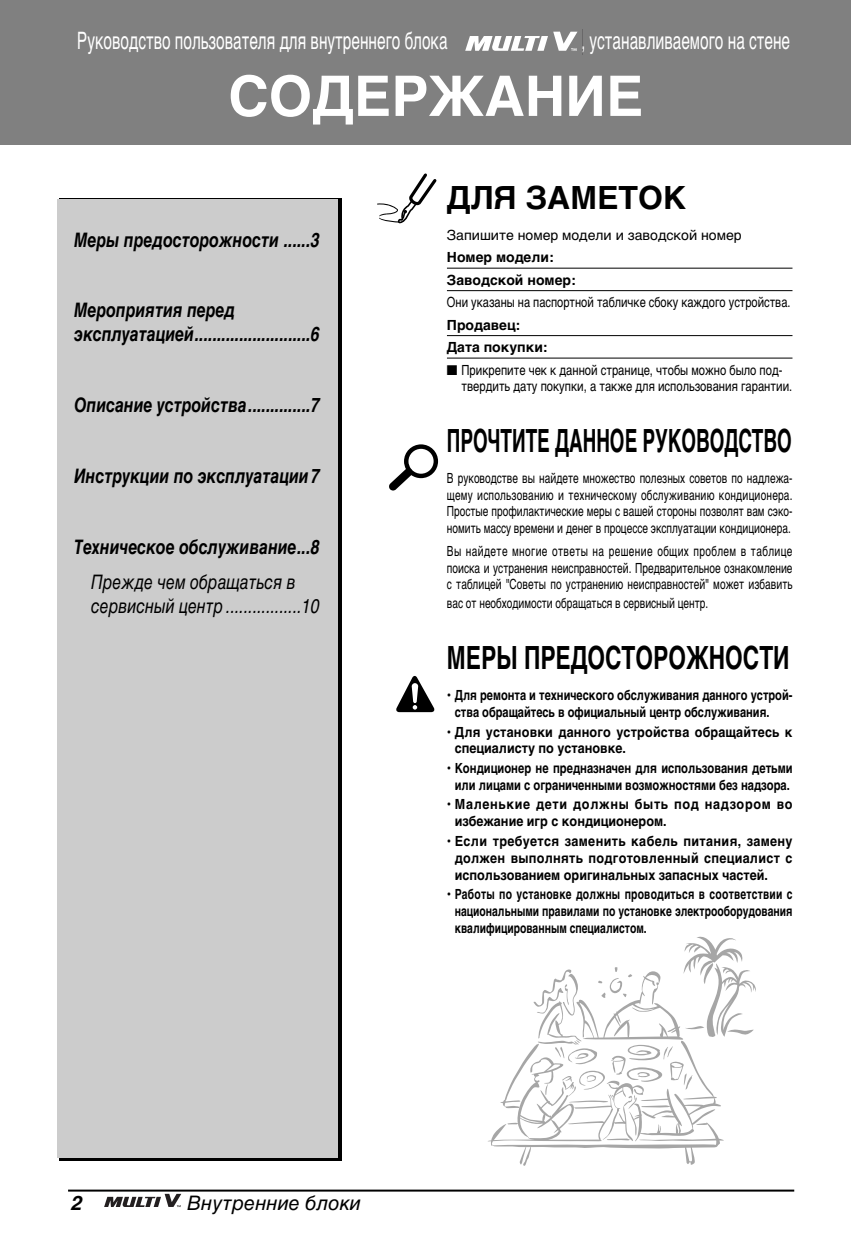
<style>
.page{position:relative;width:851px;height:1248px;background:#fff}
.page>*{position:absolute;margin:0;border:0;box-sizing:border-box;transform-origin:0 0}
.t1{font:700 56px "Helvetica";color:#fff}
.t2{font:700 32px "Helvetica";color:#000;scale:.59 1}
.t3{font:700 32px "Helvetica";color:#000;scale:.71 1}
.t4{font:700 32px "Helvetica";color:#000}
.t5{font:24px "Helvetica";color:#fff;scale:.64 1}
.t6{font:italic 700 20px/24px "Helvetica";color:#000;scale:.8 1}
.t7{font:italic 20px/24px "Helvetica";color:#000;scale:.8 1}
.t8{font:italic 20px "Helvetica";color:#000}
.t9{font:italic 700 20px "Helvetica";color:#000}
.t10{font:14px/16.8px "Helvetica";color:#000;text-align:justify;scale:.72 1}
.t11{font:700 14px/16.8px "Helvetica";color:#000;text-align:justify;scale:.9 1}
.t12{font:14px/16.6px "Helvetica";color:#000;scale:.8 1}
.t13{font:700 14px/16.8px "Helvetica";color:#000;scale:.79 1}
.t14{font:700 14px/16.8px "Helvetica";letter-spacing:.055em;color:#000;scale:.9 1}
.t15{font:14px "Helvetica";color:#000;scale:.79 1}
.t16{font:700 14px/22.4px "Helvetica";color:#000}
.t17{font:14px "Helvetica";color:#000}
.s1{font-weight:400}
</style>
<div class="page">
<svg style="left:104px;top:1193px;width:77px;height:13px"></svg>
<hr style="left:68px;top:1189px;width:726px;height:2px;background:#000">
<div style="left:0;top:0;width:850px;height:145px;background:#808080"></div>
<svg style="left:488px;top:936px;width:268px;height:230px"></svg>
<hr style="left:447px;top:268px;width:345px;height:1px;background:#000">
<hr style="left:447px;top:290px;width:345px;height:1px;background:#000">
<hr style="left:447px;top:335px;width:345px;height:1px;background:#000">
<hr style="left:447px;top:358px;width:345px;height:1px;background:#000">
<svg style="left:389px;top:444px;width:49px;height:47px"></svg>
<svg style="left:396px;top:676px;width:39px;height:36px"></svg>
<svg style="left:377px;top:173px;width:60px;height:51px"></svg>
<div style="left:57px;top:199px;width:280px;height:958px;background:#ccc"></div>
<svg style="left:465px;top:31px;width:113px;height:20px"></svg>
<h3 class="t5" style="left:77px;top:32px;width:580px">Руководство пользователя для внутреннего блока</h3>
<h3 class="t5" style="left:581px;top:32px;width:328px">, устанавливаемого на стене</h3>
<h1 class="t1" style="left:228px;top:76px;width:416px">СОДЕРЖАНИЕ</h1>
<h3 class="t6" style="left:74px;top:229px;width:307px">Меры предосторожности ......3</h3>
<h3 class="t6" style="left:74px;top:300px;width:307px">Мероприятия перед эксплуатацией..........................6</h3>
<h3 class="t6" style="left:74px;top:395px;width:307px">Описание устройства..............7</h3>
<h3 class="t6" style="left:74px;top:465px;width:307px">Инструкции по эксплуатации7</h3>
<h3 class="t6" style="left:74px;top:536px;width:307px">Техническое обслуживание...8</h3>
<h3 class="t7" style="left:91px;top:571px;width:286px">Прежде чем обращаться в сервисный центр.................10</h3>
<h2 class="t4" style="left:447px;top:186px;width:240px">ДЛЯ ЗАМЕТОК</h2>
<p class="t17" style="left:447px;top:230px;width:296px">Запишите номер модели и заводской номер</p>
<p class="t16" style="left:447px;top:247px;width:130px">Номер модели:<br>Заводской номер:</p>
<p class="t15" style="left:447px;top:297px;width:436px">Они указаны на паспортной табличке сбоку каждого устройства.</p>
<p class="t16" style="left:447px;top:315px;width:102px">Продавец:<br>Дата покупки:</p>
<p class="t12" style="left:461px;top:363px;width:415px;text-indent:-15px">■ Прикрепите чек к данной странице, чтобы можно было под&shy;твердить дату покупки, а также для использования гарантии.</p>
<h2 class="t2" style="left:447px;top:429px;width:586px">ПРОЧТИТЕ ДАННОЕ РУКОВОДСТВО</h2>
<p class="t10" style="left:447px;top:471px;width:481px">В руководстве вы найдете множество полезных советов по надлежа&shy;щему использованию и техническому обслуживанию кондиционера.<br>Простые профилактические меры с вашей стороны позволят вам сэко&shy;номить массу времени и денег в процессе эксплуатации кондиционера.</p>
<p class="t10" style="left:447px;top:543px;width:481px">Вы найдете многие ответы на решение общих проблем в таблице поиска и устранения неисправностей. Предварительное ознакомление с таблицей "Советы по устранению неисправностей" может избавить</p>
<p class="t10" style="left:447px;top:595px;width:364px">вас от необходимости обращаться в сервисный центр.</p>
<h2 class="t3" style="left:447px;top:646px;width:484px">МЕРЫ ПРЕДОСТОРОЖНОСТИ</h2>
<p class="t13" style="left:454px;top:688px;width:429px;text-indent:-8px"><span class="s1">•</span> Для ремонта и технического обслуживания данного устрой&shy;ства обращайтесь в официальный центр обслуживания.</p>
<p class="t11" style="left:454px;top:724px;width:377px;text-indent:-8px">• Для установки данного устройства обращайтесь к специалисту по установке.</p>
<p class="t11" style="left:447px;top:761px;width:385px;text-align:center">• Кондиционер не предназначен для использования детьми или лицами с ограниченными возможностями без надзора.</p>
<p class="t14" style="left:454px;top:797px;width:377px;text-indent:-8px">• Маленькие дети должны быть под надзором во избежание игр с кондиционером.</p>
<p class="t11" style="left:454px;top:833px;width:377px;text-indent:-8px">• Если требуется заменить кабель питания, замену должен выполнять подготовленный специалист с использованием оригинальных запасных частей.</p>
<p class="t11" style="left:454px;top:887px;width:377px;text-indent:-8px">• Работы по установке должны проводиться в соответствии с национальными правилами по установке электрооборудования квалифицированным специалистом.</p>
<h3 class="t9" style="left:70px;top:1195px;width:13px">2</h3>
<h3 class="t8" style="left:187px;top:1195px;width:175px">Внутренние блоки</h3>
</div>
